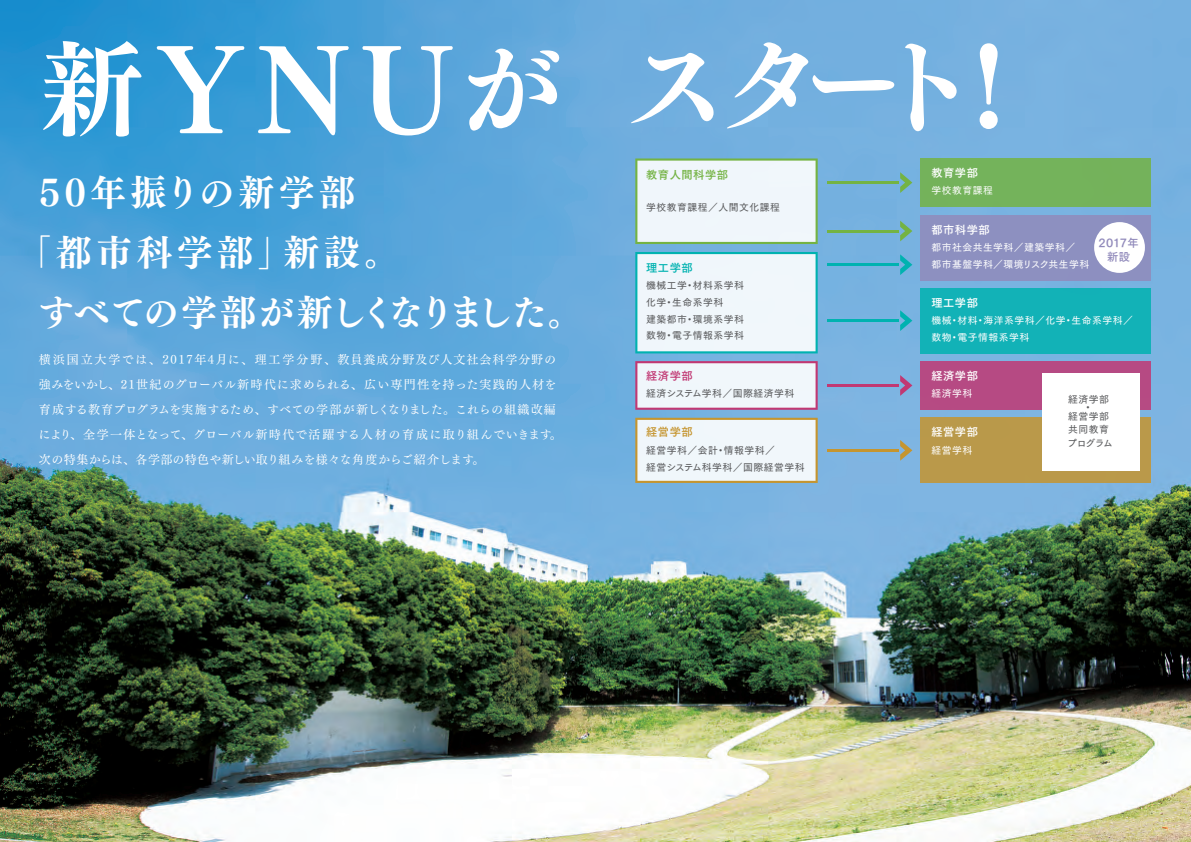
<style>
.page{position:relative;width:1191px;height:842px;background:#fff}
.page>*{position:absolute;margin:0;border:0;box-sizing:border-box;transform-origin:0 0}
.t1{font:104px "Tsuku Min Pro E";color:#fff}
.t2{font:36px "Tsuku Min Pro E";letter-spacing:-.055em;color:#fff}
.t3{font:36px "Tsuku Min Pro E";letter-spacing:.06em;color:#fff}
.t4{font:36px "Tsuku Min Pro E";letter-spacing:.12em;color:#fff}
.t5{font:12px/25px "Tsuku Min Pro M";letter-spacing:.06em;color:#fff}
.t6{font:11.2px "Tsuku Go Pro B";letter-spacing:.05em;color:#fff}
.t7{font:11.2px "Tsuku Go Pro B";letter-spacing:.05em;color:#74b343}
.t8{font:11.2px/14px "Tsuku Go Pro B";letter-spacing:.03em;color:#918abb;text-align:center}
.t9{font:11.2px "Tsuku Go Pro B";color:#c13873}
.t10{font:11.2px "Tsuku Go Pro B";color:#c5952f}
.t11{font:11.2px "Tsuku Go Pro B";color:#00b2b0}
.t12{font:9.8px/16.8px "Tsuku Go Pro D";letter-spacing:.05em;color:#57585a}
.t13{font:9.8px/16.8px "Tsuku Go Pro D";letter-spacing:.05em;color:#fff}
.t14{font:9.8px/13.8px "Tsuku Go Pro D";letter-spacing:-.03em;color:#57585a}
.s1{font-size:114.4px}
</style>
<div class="page">
<img style="left:0;top:0;width:1191px;height:842px">
<hr style="left:827px;top:384px;width:72px;height:3px;background:#c13873">
<svg style="left:900px;top:375px;width:12px;height:21px"></svg>
<svg style="left:635px;top:361px;width:182px;height:49px"></svg>
<div style="left:920px;top:361px;width:231px;height:49px;background:#b64a83"></div>
<hr style="left:827px;top:449px;width:72px;height:3px;background:#c5952f">
<svg style="left:900px;top:440px;width:12px;height:21px"></svg>
<svg style="left:635px;top:418px;width:182px;height:65px"></svg>
<div style="left:920px;top:418px;width:231px;height:65px;background:#ba994a"></div>
<div style="left:1041px;top:373px;width:98px;height:98px;background:#fff"></div>
<hr style="left:827px;top:230px;width:72px;height:2px;background:#74b343">
<svg style="left:900px;top:221px;width:12px;height:20px"></svg>
<hr style="left:827px;top:181px;width:72px;height:3px;background:#74b343">
<svg style="left:900px;top:172px;width:12px;height:21px"></svg>
<svg style="left:635px;top:158px;width:182px;height:86px"></svg>
<hr style="left:827px;top:319px;width:72px;height:3px;background:#00b2b0">
<svg style="left:900px;top:310px;width:12px;height:21px"></svg>
<hr style="left:827px;top:263px;width:72px;height:3px;background:#00b2b0">
<svg style="left:900px;top:254px;width:12px;height:21px"></svg>
<svg style="left:635px;top:252px;width:182px;height:101px"></svg>
<div style="left:920px;top:158px;width:231px;height:49px;background:#74b35b"></div>
<div style="left:920px;top:288px;width:231px;height:65px;background:#12b2b7"></div>
<div style="left:920px;top:215px;width:231px;height:65px;background:#918abb"></div>
<div style="left:1094px;top:222px;width:51px;height:51px;background:#fff;border-radius:50%"></div>
<h1 class="t1" style="left:40px;top:4px;width:1002px">新<span class="s1">ＹNU</span>が スタート！</h1>
<h2 class="t4" style="left:39px;top:164px;width:317px">50年振りの新学部</h2>
<h2 class="t3" style="left:16px;top:224px;width:386px">「都市科学部」新設。</h2>
<h2 class="t2" style="left:39px;top:284px;width:546px">すべての学部が新しくなりました。</h2>
<p class="t5" style="left:38px;top:346px;width:525px">横浜国立大学では、2017年4月に、理工学分野、教員養成分野及び人文社会科学分野の強みをいかし、21世紀のグローバル新時代に求められる、広い専門性を持った実践的人材を育成する教育プログラムを実施するため、すべての学部が新しくなりました。これらの組織改編により、全学一体となって、グローバル新時代で活躍する人材の育成に取り組んでいきます。次の特集からは、各学部の特色や新しい取り組みを様々な角度からご紹介します。</p>
<p class="t7" style="left:646px;top:165px;width:84px">教育人間科学部</p>
<p class="t12" style="left:646px;top:198px;width:135px">学校教育課程／人間文化課程</p>
<p class="t11" style="left:646px;top:258px;width:48px">理工学部</p>
<p class="t12" style="left:646px;top:276px;width:99px">機械工学・材料系学科化学・生命系学科<br>建築都市・環境系学科数物・電子情報系学科</p>
<p class="t9" style="left:646px;top:366px;width:48px">経済学部</p>
<p class="t12" style="left:646px;top:384px;width:150px">経済システム学科／国際経済学科</p>
<p class="t10" style="left:646px;top:422px;width:48px">経営学部</p>
<p class="t12" style="left:646px;top:441px;width:160px">経営学科／会計・情報学科／<br>経営システム科学科／国際経営学科</p>
<p class="t6" style="left:931px;top:163px;width:48px">教育学部</p>
<p class="t13" style="left:931px;top:181px;width:63px">学校教育課程</p>
<p class="t6" style="left:931px;top:220px;width:60px">都市科学部</p>
<p class="t13" style="left:931px;top:238px;width:159px">都市社会共生学科／建築学科／<br>都市基盤学科／環境リスク共生学科</p>
<p class="t8" style="left:1098px;top:234px;width:42px">2017年新設</p>
<p class="t6" style="left:931px;top:293px;width:48px">理工学部</p>
<p class="t13" style="left:931px;top:311px;width:203px">機械・材料・海洋系学科／化学・生命系学科／数物・電子情報系学科</p>
<p class="t6" style="left:931px;top:366px;width:48px">経済学部</p>
<p class="t13" style="left:931px;top:384px;width:42px">経済学科</p>
<p class="t6" style="left:931px;top:422px;width:48px">経営学部</p>
<p class="t13" style="left:931px;top:441px;width:42px">経営学科</p>
<p class="t12" style="left:1068px;top:394px;width:42px;line-height:8.4px;text-align:center">経済学部・<br>経営学部</p>
<p class="t14" style="left:1067px;top:422px;width:47px">共同教育プログラム</p>
</div>
